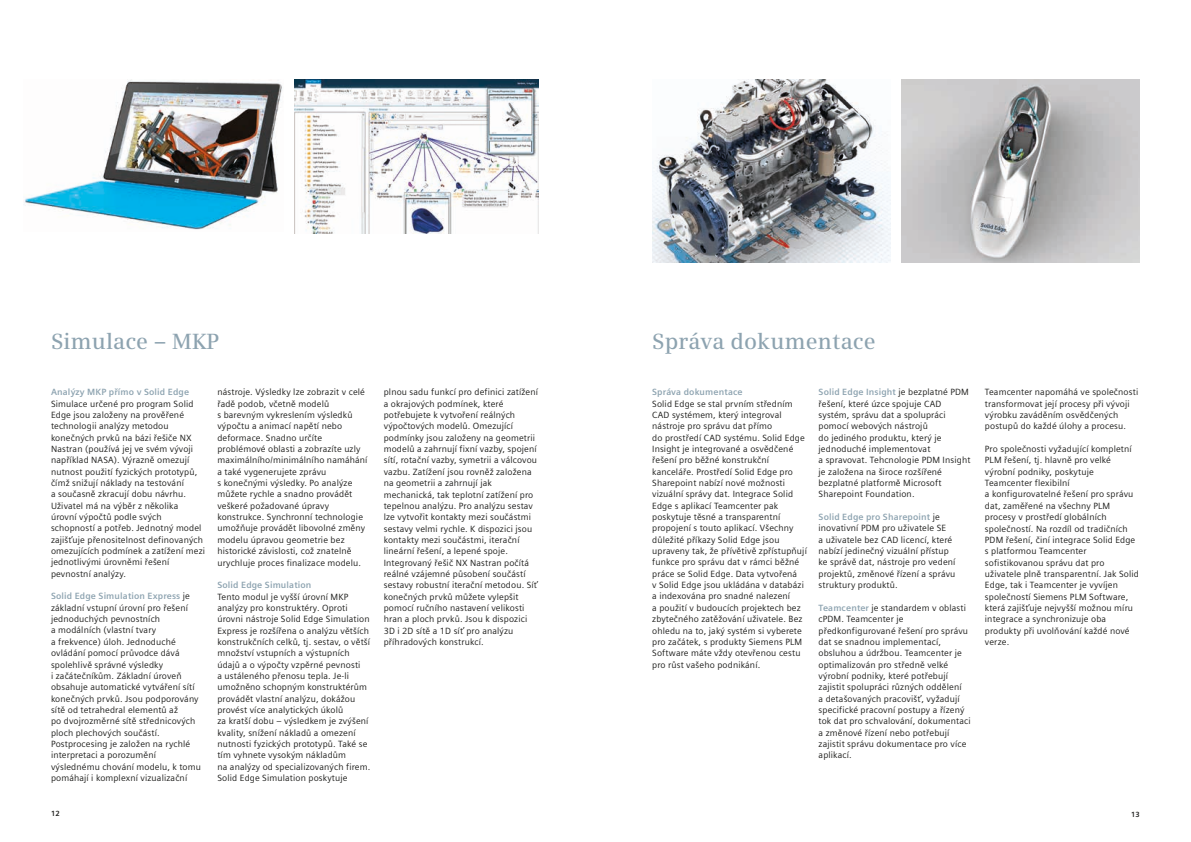
<style>
.page{position:relative;width:1191px;height:842px;background:#fff}
.page>*{position:absolute;margin:0;border:0;box-sizing:border-box;transform-origin:0 0}
.t1{font:600 22px "Siemens Serif";letter-spacing:.005em;color:#8da3b0}
.t2{font:9px/11.3px "Siemens Sans";letter-spacing:.015em;color:#1d1d1b}
.t3{font:700 9px "Siemens Sans";letter-spacing:.015em;color:#8da3b0}
.t4{font:700 7.5px "Siemens Sans";color:#1d1d1b}
.s1{font-weight:700;color:#8da3b0}
</style>
<div class="page">
<img style="left:24px;top:79px;width:258px;height:151px">
<img style="left:652px;top:79px;width:238px;height:183px">
<img style="left:295px;top:79px;width:244px;height:154px">
<img style="left:901px;top:79px;width:239px;height:183px">
<h1 class="t1" style="left:51px;top:328px;width:170px">Simulace – MKP</h1>
<p class="t3" style="left:51px;top:387px;width:140px">Analýzy MKP přímo v Solid Edge</p>
<p class="t2" style="left:51px;top:398px;width:155px">Simulace určené pro program Solid Edge jsou založeny na prověřené technologii analýzy metodou konečných prvků na bázi řešiče NX Nastran (používá jej ve svém vývoji například NASA). Výrazně omezují nutnost použití fyzických prototypů, čímž snižují náklady na testování<br>a současně zkracují dobu návrhu.<br>Uživatel má na výběr z několika úrovní výpočtů podle svých schopností a potřeb. Jednotný model zajišťuje přenositelnost definovaných omezujících podmínek a zatížení mezi jednotlivými úrovněmi řešení pevnostní analýzy.</p>
<p class="t2" style="left:51px;top:591px;width:151px"><span class="s1">Solid Edge Simulation Express</span> je základní vstupní úrovní pro řešení jednoduchých pevnostních<br>a modálních (vlastní tvary<br>a frekvence) úloh. Jednoduché ovládání pomocí průvodce dává spolehlivě správné výsledky<br>i začátečníkům. Základní úroveň obsahuje automatické vytváření sítí konečných prvků. Jsou podporovány sítě od tetrahedral elementů až<br>po dvojrozměrné sítě střednicových ploch plechových součástí.<br>Postprocesing je založen na rychlé interpretaci a porozumění výslednému chování modelu, k tomu pomáhají i komplexní vizualizační</p>
<p class="t2" style="left:217px;top:387px;width:152px">nástroje. Výsledky lze zobrazit v celé řadě podob, včetně modelů<br>s barevným vykreslením výsledků výpočtu a animací napětí nebo deformace. Snadno určíte problémové oblasti a zobrazíte uzly maximálního/minimálního namáhání a také vygenerujete zprávu<br>s konečnými výsledky. Po analýze můžete rychle a snadno provádět veškeré požadované úpravy konstrukce. Synchronní technologie umožňuje provádět libovolné změny modelu úpravou geometrie bez historické závislosti, což znatelně urychluje proces finalizace modelu.</p>
<p class="t3" style="left:217px;top:580px;width:96px">Solid Edge Simulation</p>
<p class="t2" style="left:217px;top:591px;width:154px">Tento modul je vyšší úrovní MKP analýzy pro konstruktéry. Oproti úrovni nástroje Solid Edge Simulation Express je rozšířena o analýzu větších konstrukčních celků, tj. sestav, o větší množství vstupních a výstupních údajů a o výpočty vzpěrné pevnosti<br>a ustáleného přenosu tepla. Je-li umožněno schopným konstruktérům provádět vlastní analýzu, dokážou provést více analytických úkolů<br>za kratší dobu – výsledkem je zvýšení kvality, snížení nákladů a omezení nutnosti fyzických prototypů. Také se tím vyhnete vysokým nákladům<br>na analýzy od specializovaných firem.<br>Solid Edge Simulation poskytuje</p>
<p class="t2" style="left:384px;top:387px;width:156px">plnou sadu funkcí pro definici zatížení a okrajových podmínek, které potřebujete k vytvoření reálných výpočtových modelů. Omezující podmínky jsou založeny na geometrii modelů a zahrnují fixní vazby, spojení sítí, rotační vazby, symetrii a válcovou vazbu. Zatížení jsou rovněž založena na geometrii a zahrnují jak mechanická, tak teplotní zatížení pro tepelnou analýzu. Pro analýzu sestav lze vytvořit kontakty mezi součástmi sestavy velmi rychle. K dispozici jsou kontakty mezi součástmi, iterační lineární řešení, a lepené spoje.<br>Integrovaný řešič NX Nastran počítá reálné vzájemné působení součástí sestavy robustní iterační metodou. Síť konečných prvků můžete vylepšit pomocí ručního nastavení velikosti hran a ploch prvků. Jsou k dispozici 3D i 2D sítě a 1D síť pro analýzu příhradových konstrukcí.</p>
<h1 class="t1" style="left:652px;top:328px;width:225px">Správa dokumentace</h1>
<p class="t3" style="left:652px;top:387px;width:92px">Správa dokumentace</p>
<p class="t2" style="left:652px;top:398px;width:156px">Solid Edge se stal prvním středním CAD systémem, který integroval nástroje pro správu dat přímo<br>do prostředí CAD systému. Solid Edge Insight je integrované a osvědčené řešení pro běžné konstrukční kanceláře. Prostředí Solid Edge pro Sharepoint nabízí nové možnosti vizuální správy dat. Integrace Solid Edge s aplikací Teamcenter pak poskytuje těsné a transparentní propojení s touto aplikací. Všechny důležité příkazy Solid Edge jsou upraveny tak, že přívětivě zpřístupňují funkce pro správu dat v rámci běžné práce se Solid Edge. Data vytvořená<br>v Solid Edge jsou ukládána v databázi a indexována pro snadné nalezení<br>a použití v budoucích projektech bez zbytečného zatěžování uživatele. Bez ohledu na to, jaký systém si vyberete pro začátek, s produkty Siemens PLM Software máte vždy otevřenou cestu pro růst vašeho podnikání.</p>
<p class="t2" style="left:818px;top:387px;width:153px"><span class="s1">Solid Edge Insight</span> je bezplatné PDM řešení, které úzce spojuje CAD systém, správu dat a spolupráci pomocí webových nástrojů<br>do jediného produktu, který je jednoduché implementovat<br>a spravovat. Tehcnologie PDM Insight je založena na široce rozšířené bezplatné platformě Microsoft<br>Sharepoint Foundation.</p>
<p class="t2" style="left:818px;top:511px;width:138px"><span class="s1">Solid Edge pro Sharepoint</span> je inovativní PDM pro uživatele SE<br>a uživatele bez CAD licencí, které nabízí jedinečný vizuální přístup ke správě dat, nástroje pro vedení projektů, změnové řízení a správu struktury produktů.</p>
<p class="t2" style="left:818px;top:602px;width:154px"><span class="s1">Teamcenter</span> je standardem v oblasti cPDM. Teamcenter je předkonfigurované řešení pro správu dat se snadnou implementací, obsluhou a údržbou. Teamcenter je optimalizován pro středně velké výrobní podniky, které potřebují zajistit spolupráci různých oddělení<br>a detašovaných pracovišť, vyžadují specifické pracovní postupy a řízený tok dat pro schvalování, dokumentaci a změnové řízení nebo potřebují zajistit správu dokumentace pro více aplikací.</p>
<p class="t2" style="left:985px;top:387px;width:155px">Teamcenter napomáhá ve společnosti transformovat její procesy při vývoji výrobku zaváděním osvědčených postupů do každé úlohy a procesu.</p>
<p class="t2" style="left:985px;top:443px;width:155px">Pro společnosti vyžadující kompletní<br>PLM řešení, tj. hlavně pro velké výrobní podniky, poskytuje<br>Teamcenter flexibilní<br>a konfigurovatelné řešení pro správu dat, zaměřené na všechny PLM procesy v prostředí globálních společností. Na rozdíl od tradičních<br>PDM řešení, činí integrace Solid Edge s platformou Teamcenter sofistikovanou správu dat pro uživatele plně transparentní. Jak Solid<br>Edge, tak i Teamcenter je vyvíjen společností Siemens PLM Software, která zajišťuje nejvyšší možnou míru integrace a synchronizuje oba produkty při uvolňování každé nové verze.</p>
<p class="t4" style="left:51px;top:810px;width:10px">12</p>
<p class="t4" style="left:1131px;top:810px;width:10px">13</p>
</div>
